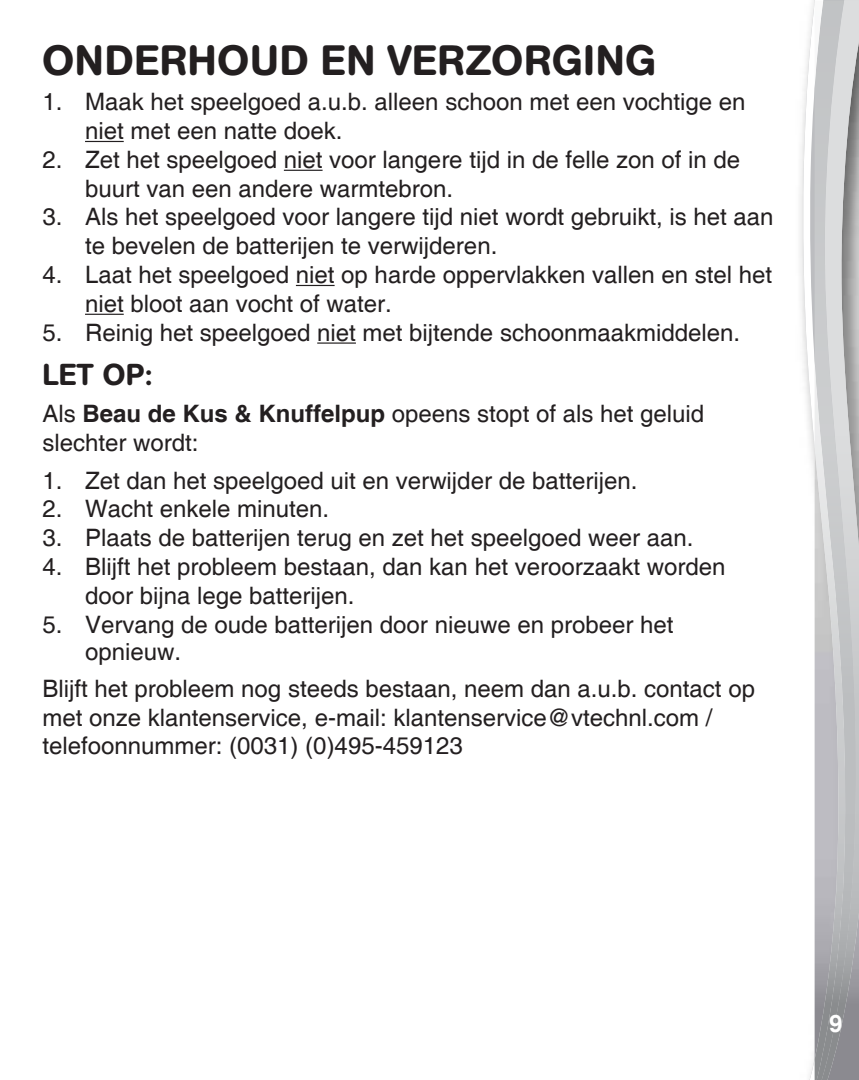
<style>
.page{position:relative;width:859px;height:1080px;background:#fff}
.page>*{position:absolute;margin:0;border:0;box-sizing:border-box;transform-origin:0 0}
.t1{font:500 42px "AG Book Rounded";letter-spacing:.02em;color:#231f20}
.t2{font:500 30px "AG Book Rounded";color:#231f20}
.t3{font:24px/28.8px "Helvetica";color:#231f20}
.t4{font:700 24px "Helvetica";color:#fff}
.s1{font-weight:700}
</style>
<div class="page">
<svg style="left:802px;top:0;width:13px;height:1080px"></svg>
<img style="left:858px;top:3px;width:1px;height:1077px">
<img style="left:848px;top:3px;width:10px;height:1077px">
<svg style="left:823px;top:0;width:36px;height:3px"></svg>
<img style="left:815px;top:1px;width:33px;height:1079px">
<hr style="left:85px;top:141px;width:39px;height:1px;background:#231f20">
<hr style="left:284px;top:170px;width:39px;height:1px;background:#231f20">
<hr style="left:296px;top:285px;width:39px;height:1px;background:#231f20">
<hr style="left:85px;top:314px;width:39px;height:1px;background:#231f20">
<hr style="left:317px;top:342px;width:39px;height:2px;background:#231f20">
<h1 class="t1" style="left:43px;top:35px;width:615px">ONDERHOUD EN VERZORGING</h1>
<p class="t3" style="left:85px;top:88px;width:662px;text-indent:-43px">1. Maak het speelgoed a.u.b. alleen schoon met een vochtige en niet met een natte doek.</p>
<p class="t3" style="left:85px;top:146px;width:657px;text-indent:-43px">2. Zet het speelgoed niet voor langere tijd in de felle zon of in de buurt van een andere warmtebron.</p>
<p class="t3" style="left:85px;top:204px;width:690px;text-indent:-43px">3. Als het speelgoed voor langere tijd niet wordt gebruikt, is het aan te bevelen de batterijen te verwijderen.</p>
<p class="t3" style="left:85px;top:261px;width:689px;text-indent:-43px">4. Laat het speelgoed niet op harde oppervlakken vallen en stel het niet bloot aan vocht of water.</p>
<p class="t3" style="left:43px;top:319px;width:699px">5. Reinig het speelgoed niet met bijtende schoonmaakmiddelen.</p>
<p class="t2" style="left:43px;top:357px;width:111px">LET OP:</p>
<p class="t3" style="left:43px;top:401px;width:663px">Als <span class="s1">Beau de Kus &amp; Knuffelpup</span> opeens stopt of als het geluid slechter wordt:</p>
<p class="t3" style="left:43px;top:467px;width:596px">1. Zet dan het speelgoed uit en verwijder de batterijen.</p>
<p class="t3" style="left:43px;top:495px;width:288px">2. Wacht enkele minuten.</p>
<p class="t3" style="left:43px;top:524px;width:652px">3. Plaats de batterijen terug en zet het speelgoed weer aan.</p>
<p class="t3" style="left:85px;top:553px;width:642px;text-indent:-43px">4. Blijft het probleem bestaan, dan kan het veroorzaakt worden door bijna lege batterijen.</p>
<p class="t3" style="left:85px;top:612px;width:590px;line-height:27px;text-indent:-43px">5. Vervang de oude batterijen door nieuwe en probeer het opnieuw.</p>
<p class="t3" style="left:43px;top:675px;width:714px">Blijft het probleem nog steeds bestaan, neem dan a.u.b. contact op met onze klantenservice, e-mail: klantenservice@vtechnl.com / telefoonnummer: (0031) (0)495-459123</p>
<p class="t4" style="left:829px;top:1008px;width:15px">9</p>
</div>
